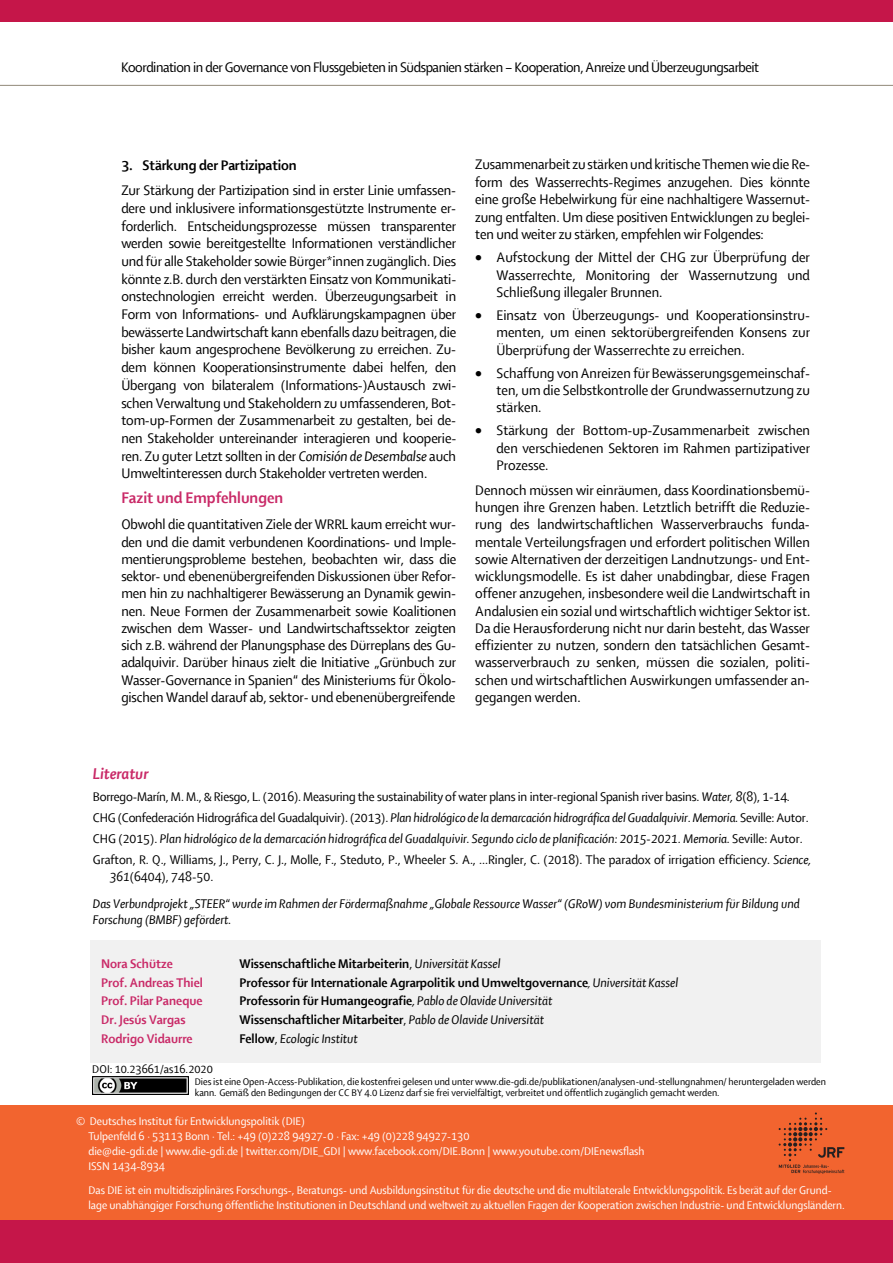
<style>
.page{position:relative;width:893px;height:1263px;background:#fff}
.page>*{position:absolute;margin:0;border:0;box-sizing:border-box;transform-origin:0 0}
.t1{font:16.5px "Shaker RB";color:#c92967}
.t2{font:16.5px "Shaker RBI";color:#c92967}
.t3{font:15px/17.2px "Shaker R";letter-spacing:-.005em;color:#000;text-align:justify}
.t4{font:15px "Shaker R";letter-spacing:-.025em;color:#000}
.t5{font:15px "Shaker RB";letter-spacing:-.01em;color:#000}
.t6{font:13.5px/20.9px "Shaker R";letter-spacing:-.01em;color:#000}
.t7{font:13.5px/16.5px "Shaker RI";color:#000}
.t8{font:13.5px/18.8px "Shaker RB";color:#000}
.t9{font:13.5px/18.8px "Shaker RB";color:#c92967}
.t10{font:12px/15px "Shaker R";color:#fff}
.t11{font:12px "Shaker R";letter-spacing:-.005em;color:#000}
.t12{font:10.5px/11.6px "Shaker R";color:#000}
.s1{font-family:"Shaker RI"}
.s2{font-family:"Shaker R"}
.s3{font-family:"Shaker RI";font-size:12px}
.s4{font-family:"Shaker RB"}
</style>
<div class="page">
<div style="left:0;top:0;width:893px;height:21px;background:#c51649"></div>
<hr style="left:0;top:85px;width:893px;height:1px;background:#9f988a">
<div style="left:0;top:1106px;width:893px;height:115px;background:#f2642f"></div>
<div style="left:0;top:1220px;width:893px;height:43px;background:#c51649"></div>
<svg style="left:779px;top:1112px;width:65px;height:62px"></svg>
<div style="left:91px;top:941px;width:729px;height:12px;background:#f1f1f1"></div>
<div style="left:91px;top:953px;width:729px;height:18px;background:#f1f1f1"></div>
<div style="left:91px;top:971px;width:729px;height:19px;background:#f1f1f1"></div>
<div style="left:91px;top:990px;width:729px;height:19px;background:#f1f1f1"></div>
<div style="left:91px;top:1009px;width:729px;height:19px;background:#f1f1f1"></div>
<div style="left:91px;top:1028px;width:729px;height:35px;background:#f1f1f1"></div>
<img style="left:92px;top:1077px;width:96px;height:18px">
<p class="t4" style="left:121px;top:59px;width:639px">Koordination in der Governance von Flussgebietenin Südspanien stärken – Kooperation,Anreize und Überzeugungsarbeit</p>
<p class="t5" style="left:121px;top:157px;width:177px">3. Stärkung der Partizipation</p>
<p class="t3" style="left:121px;top:182px;width:337px;line-height:17.7px">Zur Stärkung der Partizipation sind in erster Linie umfassen&shy;dere und inklusivere informationsgestützte Instrumente er&shy;forderlich. Entscheidungsprozesse müssen transparenter werden sowie bereitgestellte Informationen verständlicher und für alle Stakeholder sowie Bürger*innen zugänglich. Dies könnte z.B. durch den verstärkten Einsatz von Kommunikati&shy;onstechnologien erreicht werden. Überzeugungsarbeit in Form von Informations- und Aufklärungskampagnen über bewässerte Landwirtschaft kann ebenfalls dazu beitragen, die bisher kaum angesprochene Bevölkerung zu erreichen. Zu&shy;dem können Kooperationsinstrumente dabei helfen, den Übergang von bilateralem (Informations-)Austausch zwi&shy;schen Verwaltung und Stakeholdern zu umfassenderen, Bot&shy;tom-up-Formen der Zusammenarbeit zu gestalten, bei de&shy;nen Stakeholder untereinander interagieren und kooperie&shy;ren. Zu guter Letzt sollten in der <span class="s1">Comisión de Desembalse</span> auch Umweltinteressen durch Stakeholder vertreten werden.</p>
<p class="t1" style="left:121px;top:489px;width:163px">Fazit und Empfehlungen</p>
<p class="t3" style="left:121px;top:516px;width:336px">Obwohl die quantitativen Ziele der WRRL kaum erreicht wur&shy;den und die damit verbundenen Koordinations- und Imple&shy;mentierungsprobleme bestehen, beobachten wir, dass die sektor- und ebenenübergreifenden Diskussionen über Refor&shy;men hin zu nachhaltigerer Bewässerung an Dynamik gewin&shy;nen. Neue Formen der Zusammenarbeit sowie Koalitionen zwischen dem Wasser- und Landwirtschaftssektor zeigten sich z.B. während der Planungsphase des Dürreplans des Gu&shy;adalquivir. Darüber hinaus zielt die Initiative „Grünbuch zur Wasser-Governance in Spanien“ des Ministeriums für Ökolo&shy;gischen Wandel darauf ab, sektor- und ebenenübergreifende</p>
<p class="t3" style="left:475px;top:156px;width:336px">Zusammenarbeit zu stärken und kritische Themen wie die Re&shy;form des Wasserrechts-Regimes anzugehen. Dies könnte eine große Hebelwirkung für eine nachhaltigere Wassernut&shy;zung entfalten. Um diese positiven Entwicklungen zu beglei&shy;ten und weiter zu stärken, empfehlen wir Folgendes:</p>
<p class="t3" style="left:497px;top:249px;width:315px;text-indent:-21px">• Aufstockung der Mittel der CHG zur Überprüfung der Wasserrechte, Monitoring der Wassernutzung und Schließung illegaler Brunnen.</p>
<p class="t3" style="left:497px;top:307px;width:315px;text-indent:-21px">• Einsatz von Überzeugungs- und Kooperationsinstru&shy;menten, um einen sektorübergreifenden Konsens zur Überprüfung der Wasserrechte zu erreichen.</p>
<p class="t3" style="left:497px;top:364px;width:315px;text-indent:-21px">• Schaffung von Anreizen für Bewässerungsgemeinschaf&shy;ten, um die Selbstkontrolle der Grundwassernutzung zu stärken.</p>
<p class="t3" style="left:497px;top:422px;width:315px;text-indent:-21px">• Stärkung der Bottom-up-Zusammenarbeit zwischen den verschiedenen Sektoren im Rahmen partizipativer Prozesse.</p>
<p class="t3" style="left:475px;top:482px;width:337px">Dennoch müssen wir einräumen, dass Koordinationsbemü&shy;hungen ihre Grenzen haben. Letztlich betrifft die Reduzie&shy;rung des landwirtschaftlichen Wasserverbrauchs funda&shy;mentale Verteilungsfragen und erfordert politischen Willen sowie Alternativen der derzeitigen Landnutzungs- und Ent&shy;wicklungsmodelle. Es ist daher unabdingbar, diese Fragen offener anzugehen, insbesondere weil die Landwirtschaft in Andalusien ein sozial und wirtschaftlich wichtiger Sektor ist.<br>Da die Herausforderung nicht nur darin besteht, das Wasser effizienter zu nutzen, sondern den tatsächlichen Gesamt&shy;wasserverbrauch zu senken, müssen die sozialen, politi&shy;schen und wirtschaftlichen Auswirkungen umfassender an&shy;gegangen werden.</p>
<p class="t2" style="left:93px;top:765px;width:57px">Literatur</p>
<p class="t6" style="left:93px;top:786px;width:717px">Borrego-Marín, M. M., &amp; Riesgo, L. (2016). Measuring the sustainability of water plans in inter-regional Spanish river basins. <span class="s1">Water, 8</span>(8), 1-14.<br>CHG (Confederación Hidrográfica del Guadalquivir). (2013). <span class="s1">Plan hidrológico de la demarcación hidrográfica del Guadalquivir</span>. <span class="s1">Memoria.</span> Seville:Autor.</p>
<p class="t7" style="left:93px;top:831px;width:711px"><span class="s2">CHG (2015).</span> Plan hidrológico de la demarcación hidrográfica del Guadalquivir. Segundo ciclo de planificación: 2015-2021<span class="s2">.</span> Memoria. <span class="s2">Seville: Autor.</span></p>
<p class="t6" style="left:110px;top:852px;width:703px;line-height:16.4px;text-indent:-17px">Grafton, R. Q., Williams, J., Perry, C. J., Molle, F., Steduto, P., Wheeler S. A., ...Ringler, C. (2018). The paradox of irrigation efficiency. <span class="s1">Science,<br>361</span>(6404), 748-50.</p>
<p class="t7" style="left:93px;top:895px;width:708px">Das Verbundprojekt „STEER“ wurde im Rahmen der Fördermaßnahme „Globale Ressource Wasser“ (GRoW) vom Bundesministerium für Bildung und<br>Forschung (BMBF) gefördert.</p>
<p class="t9" style="left:101px;top:954px;width:103px">Nora Schütze<br>Prof. Andreas Thiel<br>Prof. Pilar Paneque<br>Dr. Jesús Vargas<br>Rodrigo Vidaurre</p>
<p class="t8" style="left:239px;top:954px;width:440px">Wissenschaftliche Mitarbeiterin<span class="s2">,</span> <span class="s1">Universität Kassel<br></span>Professor für Internationale Agrarpolitik und Umweltgovernance<span class="s3">,</span> <span class="s1">Universität Kassel </span>Professorin für Humangeografie<span class="s1">, Pablo de Olavide Universität<br></span>Wissenschaftlicher Mitarbeiter<span class="s2">,</span> <span class="s1">Pablo de Olavide Universität</span></p>
<p class="t7" style="left:239px;top:1030px;width:120px"><span class="s4">Fellow</span><span class="s2">,</span> Ecologic Institut</p>
<p class="t11" style="left:92px;top:1062px;width:122px">DOI: 10.23661/as16.2020</p>
<p class="t12" style="left:195px;top:1076px;width:633px">Dies ist eine Open-Access-Publikation, die kostenfrei gelesen und unter www.die-gdi.de/publikationen/analysen-und-stellungnahmen/ heruntergeladen werden kann. Gemäß den Bedingungen der CC BY 4.0 Lizenz darf sie frei vervielfältigt, verbreitet und öffentlich zugänglich gemacht werden.</p>
<p class="t10" style="left:88px;top:1113px;width:558px;text-indent:-12px">© Deutsches Institut für Entwicklungspolitik (DIE)<br>Tulpenfeld 6 · 53113 Bonn · Tel.: +49 (0)228 94927-0 · Fax: +49 (0)228 94927-130<br>die@die-gdi.de | www.die-gdi.de | twitter.com/DIE_GDI | www.facebook.com/DIE.Bonn | www.youtube.com/DIEnewsflash ISSN 1434-8934</p>
<p class="t10" style="left:88px;top:1182px;width:758px">Das DIE ist ein multidisziplinäres Forschungs-, Beratungs- und Ausbildungsinstitut für die deutsche und die multilaterale Entwicklungspolitik. Es berät auf der Grund&shy;lage unabhängiger Forschung öffentliche Institutionen in Deutschland und weltweit zu aktuellen Fragen der Kooperation zwischen Industrie- und Entwicklungsländern.</p>
</div>
